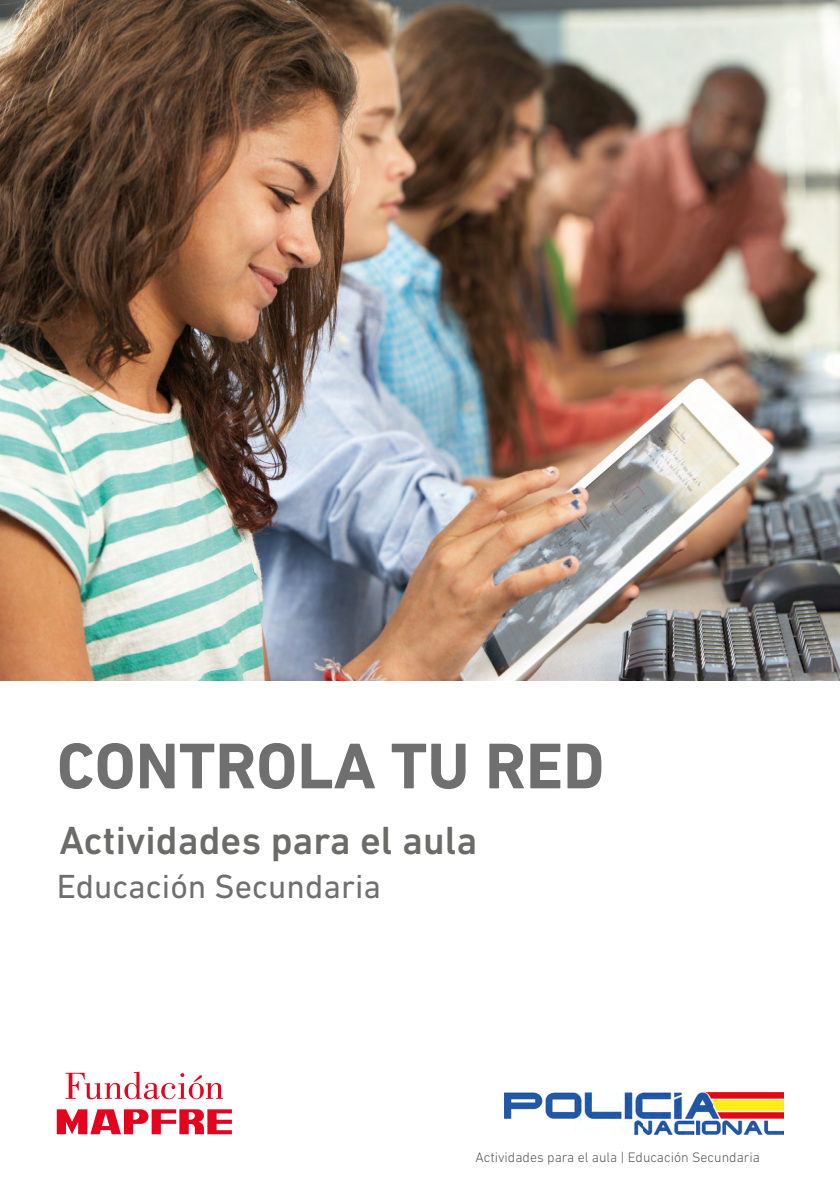
<style>
.page{position:relative;width:840px;height:1191px;background:#fff}
.page>*{position:absolute;margin:0;border:0;box-sizing:border-box;transform-origin:0 0}
.t1{font:700 65.6px "DIN Next LT Pro";color:#706f6f}
.t2{font:500 40px "DIN Next LT Pro";color:#6b6b6a}
.t3{font:500 38px "DIN Next LT Pro";color:#706f6f}
.t4{font:34px "DIN Next LT Pro";color:#706f6f}
.t5{font:300 14px "DIN Next LT Pro";color:#575756}
</style>
<div class="page">
<svg style="left:65px;top:1071px;width:158px;height:28px"></svg>
<svg style="left:57px;top:1109px;width:175px;height:25px"></svg>
<img style="left:504px;top:1092px;width:278px;height:42px">
<img style="left:0;top:0;width:839px;height:680px">
<h1 class="t1" style="left:57px;top:727px;width:549px">CONTROLA TU RED</h1>
<h3 class="t3" style="left:57px;top:818px;width:412px">Guía para el profesorado</h3>
<h3 class="t4" style="left:57px;top:866px;width:326px">Educación Secundaria</h3>
<h2 class="t2" style="left:60px;top:817px;width:419px">Actividades para el aula</h2>
<p class="t5" style="left:475px;top:1149px;width:286px">Actividades para el aula | Educación Secundaria</p>
</div>
